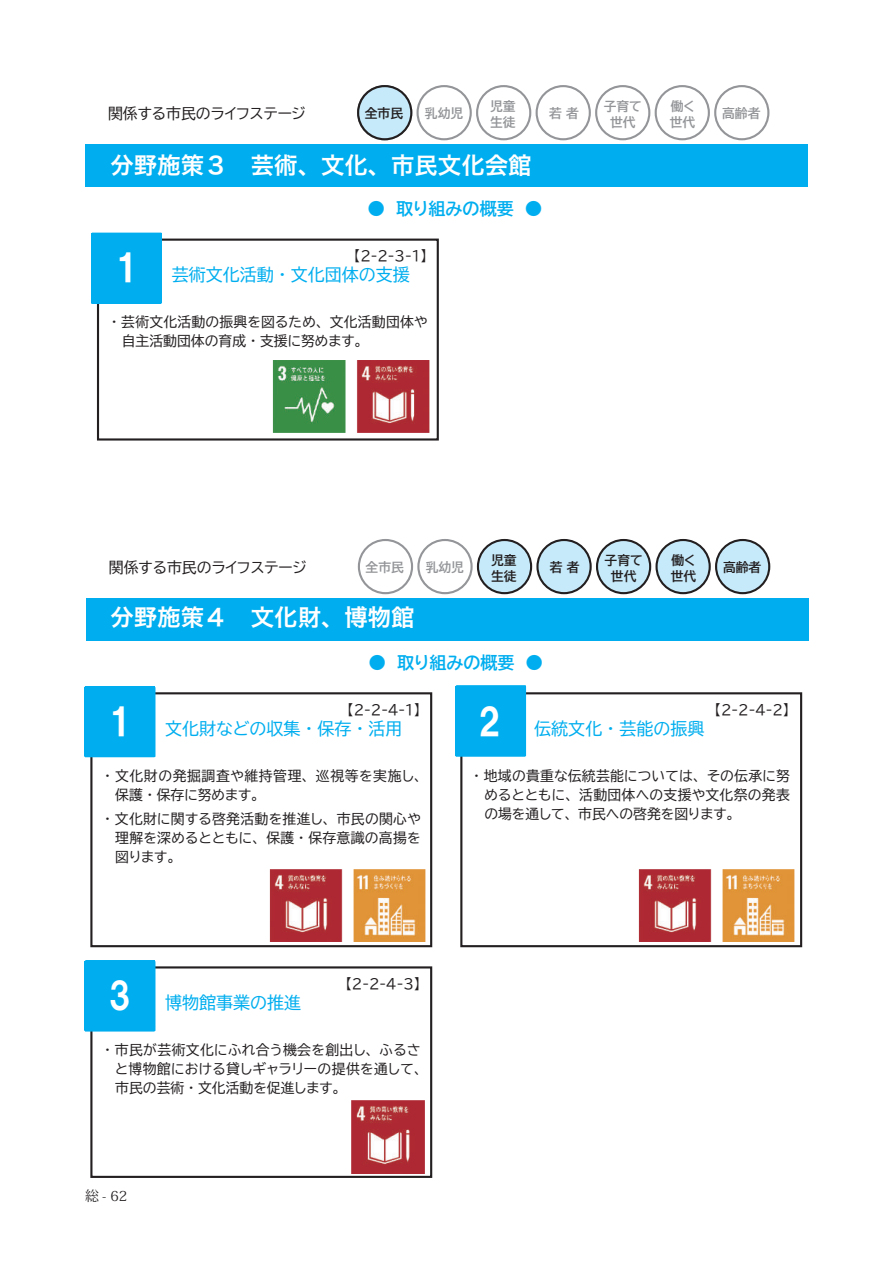
<style>
.page{position:relative;width:893px;height:1263px;background:#fff}
.page>*{position:absolute;margin:0;border:0;box-sizing:border-box;transform-origin:0 0}
.t1{font:37.2px "HGP Soei Kakugothic UB";color:#fff}
.t2{font:23.4px "Hira Sans Old Std W6";color:#fff}
.t3{font:16.95px "BIZ UDP Gothic";color:#00aeef}
.t4{font:16.95px "BIZ UDP Gothic Bold";color:#00aeef}
.t5{font:14.85px "BIZ UDP Gothic";color:#231f20}
.t6{font:13.8px/19.2px "BIZ UDP Gothic";letter-spacing:.02em;color:#231f20;text-align:justify}
.t7{font:13.8px/19.2px "BIZ UDP Gothic";letter-spacing:.045em;color:#231f20}
.t8{font:13.8px "Koz Min Pr 6 N";color:#231f20}
.t9{font:12.75px/15.9px "BIZ UDP Gothic Bold";color:#939598}
.t10{font:12.75px/15.9px "BIZ UDP Gothic Bold";color:#231f20}
</style>
<div class="page">
<div style="left:85px;top:145px;width:723px;height:42px;background:#00aeef"></div>
<div style="left:416px;top:85px;width:56px;height:55px;border:2px solid #939598;border-radius:50%"></div>
<div style="left:476px;top:85px;width:55px;height:55px;border:2px solid #939598;border-radius:50%"></div>
<div style="left:536px;top:85px;width:55px;height:55px;border:2px solid #939598;border-radius:50%"></div>
<div style="left:595px;top:85px;width:55px;height:55px;border:2px solid #939598;border-radius:50%"></div>
<div style="left:655px;top:85px;width:55px;height:55px;border:2px solid #939598;border-radius:50%"></div>
<div style="left:714px;top:85px;width:55px;height:55px;border:2px solid #939598;border-radius:50%"></div>
<div style="left:97px;top:239px;width:342px;height:202px;border:2px solid #231f20"></div>
<div style="left:91px;top:233px;width:71px;height:70px;background:#00aeef"></div>
<img style="left:273px;top:360px;width:156px;height:73px">
<div style="left:90px;top:692px;width:342px;height:255px;border:2px solid #231f20"></div>
<div style="left:90px;top:966px;width:342px;height:212px;border:2px solid #231f20"></div>
<div style="left:460px;top:692px;width:342px;height:255px;border:2px solid #231f20"></div>
<div style="left:85px;top:687px;width:70px;height:70px;background:#00aeef"></div>
<div style="left:85px;top:961px;width:70px;height:70px;background:#00aeef"></div>
<div style="left:456px;top:686px;width:70px;height:70px;background:#00aeef"></div>
<img style="left:269px;top:869px;width:157px;height:73px">
<img style="left:638px;top:869px;width:157px;height:73px">
<img style="left:352px;top:1100px;width:73px;height:73px">
<div style="left:86px;top:598px;width:723px;height:43px;background:#00aeef"></div>
<div style="left:358px;top:539px;width:55px;height:55px;border:2px solid #939598;border-radius:50%"></div>
<div style="left:417px;top:539px;width:56px;height:55px;border:2px solid #939598;border-radius:50%"></div>
<div style="left:478px;top:540px;width:53px;height:53px;background:#c6eafa;border-radius:50%"></div>
<div style="left:477px;top:539px;width:55px;height:55px;border:2px solid #231f20;border-radius:50%"></div>
<div style="left:537px;top:540px;width:54px;height:53px;background:#c6eafa;border-radius:50%"></div>
<div style="left:536px;top:539px;width:56px;height:55px;border:2px solid #231f20;border-radius:50%"></div>
<div style="left:597px;top:540px;width:53px;height:53px;background:#c6eafa;border-radius:50%"></div>
<div style="left:596px;top:539px;width:55px;height:55px;border:2px solid #231f20;border-radius:50%"></div>
<div style="left:657px;top:540px;width:53px;height:53px;background:#c6eafa;border-radius:50%"></div>
<div style="left:655px;top:539px;width:56px;height:55px;border:2px solid #231f20;border-radius:50%"></div>
<div style="left:716px;top:540px;width:53px;height:53px;background:#c6eafa;border-radius:50%"></div>
<div style="left:715px;top:539px;width:55px;height:55px;border:2px solid #231f20;border-radius:50%"></div>
<div style="left:358px;top:86px;width:53px;height:53px;background:#c6eafa;border-radius:50%"></div>
<div style="left:357px;top:85px;width:55px;height:55px;border:2px solid #231f20;border-radius:50%"></div>
<p class="t9" style="left:490px;top:98px;width:27px">児童生徒</p>
<p class="t9" style="left:604px;top:98px;width:40px;text-align:center">子育て世代</p>
<p class="t9" style="left:670px;top:98px;width:27px">働く世代</p>
<p class="t5" style="left:108px;top:106px;width:200px">関係する市民のライフステージ</p>
<p class="t9" style="left:425px;top:105px;width:40px">乳幼児</p>
<p class="t9" style="left:549px;top:105px;width:31px">若 者</p>
<p class="t9" style="left:722px;top:105px;width:40px">高齢者</p>
<p class="t10" style="left:365px;top:105px;width:40px">全市民</p>
<h2 class="t2" style="left:111px;top:147px;width:422px">分野施策３　芸術、文化、市民文化会館</h2>
<p class="t4" style="left:368px;top:200px;width:176px">●　取り組みの概要　●</p>
<p class="t6" style="left:353px;top:246px;width:75px">【2-2-3-1】</p>
<p class="t3" style="left:172px;top:266px;width:240px">芸術文化活動・文化団体の支援</p>
<p class="t6" style="left:122px;top:312px;width:307px;text-indent:-11px">・芸術文化活動の振興を図るため、文化活動団体や自主活動団体の育成・支援に努めます。</p>
<h1 class="t1" style="left:115px;top:249px;width:25px">1</h1>
<p class="t5" style="left:109px;top:560px;width:200px">関係する市民のライフステージ</p>
<p class="t9" style="left:366px;top:559px;width:40px">全市民</p>
<p class="t9" style="left:426px;top:559px;width:40px">乳幼児</p>
<p class="t10" style="left:491px;top:552px;width:27px">児童生徒</p>
<p class="t10" style="left:605px;top:552px;width:40px;text-align:center">子育て世代</p>
<p class="t10" style="left:671px;top:552px;width:27px">働く世代</p>
<p class="t10" style="left:550px;top:559px;width:31px">若 者</p>
<p class="t10" style="left:723px;top:559px;width:40px">高齢者</p>
<h2 class="t2" style="left:111px;top:599px;width:306px">分野施策４　文化財、博物館</h2>
<p class="t4" style="left:369px;top:654px;width:176px">●　取り組みの概要　●</p>
<p class="t6" style="left:347px;top:700px;width:75px">【2-2-4-1】</p>
<p class="t3" style="left:165px;top:720px;width:239px">文化財などの収集・保存・活用</p>
<p class="t7" style="left:115px;top:766px;width:308px;text-indent:-11px">・文化財の発掘調査や維持管理、巡視等を実施し、保護・保存に努めます。</p>
<p class="t6" style="left:115px;top:809px;width:307px;text-indent:-11px">・文化財に関する啓発活動を推進し、市民の関心や理解を深めるとともに、保護・保存意識の高揚を図ります。</p>
<h1 class="t1" style="left:108px;top:703px;width:25px">1</h1>
<p class="t6" style="left:345px;top:974px;width:77px">【2-2-4-3】</p>
<h1 class="t1" style="left:108px;top:977px;width:25px">3</h1>
<p class="t3" style="left:165px;top:994px;width:138px">博物館事業の推進</p>
<p class="t6" style="left:115px;top:1040px;width:308px;text-indent:-11px">・市民が芸術文化にふれ合う機会を創出し、ふるさと博物館における貸しギャラリーの提供を通して、市民の芸術・文化活動を促進します。</p>
<p class="t8" style="left:85px;top:1188px;width:44px">総 - 62</p>
<p class="t6" style="left:714px;top:700px;width:77px">【2-2-4-2】</p>
<h1 class="t1" style="left:478px;top:703px;width:25px">2</h1>
<p class="t3" style="left:534px;top:720px;width:172px">伝統文化・芸能の振興</p>
<p class="t6" style="left:484px;top:766px;width:307px;text-indent:-11px">・地域の貴重な伝統芸能については、その伝承に努めるとともに、活動団体への支援や文化祭の発表の場を通して、市民への啓発を図ります。</p>
</div>
